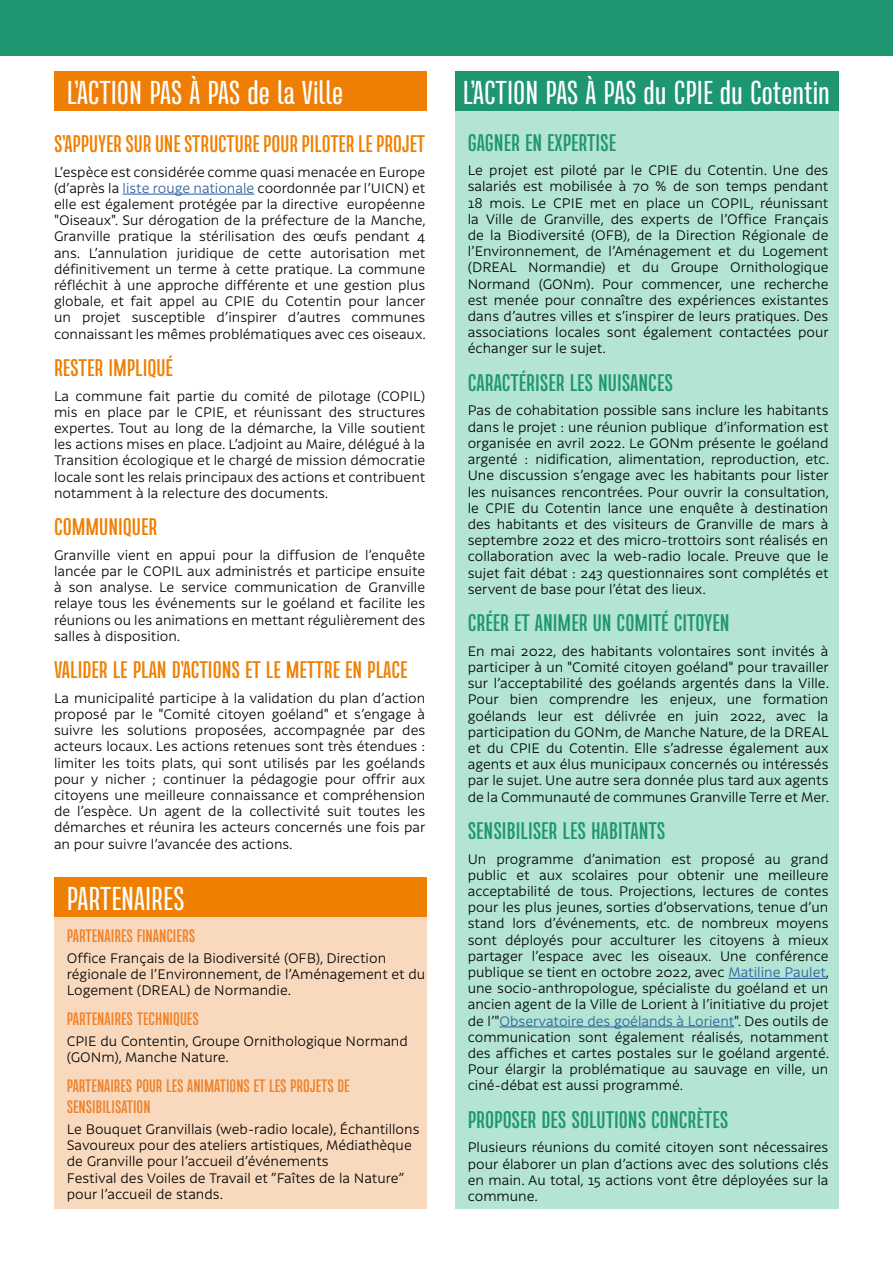
<style>
.page{position:relative;width:893px;height:1263px;background:#fff}
.page>*{position:absolute;margin:0;border:0;box-sizing:border-box;transform-origin:0 0}
.t1{font:33px "Naratif Condensed";color:#fff}
.t2{font:700 24px "Naratif Condensed";color:#1d9671}
.t3{font:700 24px "Naratif Condensed";color:#ee7f00}
.t4{font:700 18px/21.6px "Naratif Condensed";color:#ee8026}
.t5{font:300 13.5px/16.2px "Latina Essential";color:#000;text-align:justify}
.s1{color:#275b9b}
.s2{color:#1e9772}
</style>
<div class="page">
<div style="left:54px;top:915px;width:372px;height:294px;background:#f9d9be"></div>
<hr style="left:123px;top:194px;width:131px;height:1px;background:#275b9b">
<div style="left:0;top:0;width:893px;height:56px;background:#1d9671"></div>
<div style="left:54px;top:71px;width:372px;height:40px;background:#ee7f04"></div>
<div style="left:455px;top:107px;width:384px;height:1102px;background:#b3e4d4"></div>
<div style="left:455px;top:71px;width:384px;height:40px;background:#1d9671"></div>
<hr style="left:728px;top:978px;width:98px;height:1px;background:#275b9b">
<hr style="left:500px;top:1026px;width:234px;height:1px;background:#275b9b">
<div style="left:54px;top:877px;width:372px;height:40px;background:#ee7f00"></div>
<h1 class="t1" style="left:67px;top:74px;width:278px">L’ACTION PAS À PAS de la Ville</h1>
<h1 class="t1" style="left:463px;top:74px;width:369px">L’ACTION PAS À PAS du CPIE du Cotentin</h1>
<h2 class="t2" style="left:468px;top:129px;width:150px">GAGNER EN EXPERTISE</h2>
<p class="t5" style="left:468px;top:162px;width:363px">Le projet est piloté par le CPIE du Cotentin. Une des salariés est mobilisée à 70 % de son temps pendant 18 mois. Le CPIE met en place un COPIL, réunissant la Ville de Granville, des experts de l’Office Français de la Biodiversité (OFB), de la Direction Régionale de l’Environnement, de l’Aménagement et du Logement (DREAL Normandie) et du Groupe Ornithologique Normand (GONm). Pour commencer, une recherche est menée pour connaître des expériences existantes dans d’autres villes et s’inspirer de leurs pratiques. Des associations locales sont également contactées pour échanger sur le sujet.</p>
<h2 class="t2" style="left:468px;top:369px;width:207px">CARACTÉRISER LES NUISANCES</h2>
<p class="t5" style="left:468px;top:403px;width:363px">Pas de cohabitation possible sans inclure les habitants dans le projet : une réunion publique d’information est organisée en avril 2022. Le GONm présente le goéland argenté : nidification, alimentation, reproduction, etc.<br>Une discussion s’engage avec les habitants pour lister les nuisances rencontrées. Pour ouvrir la consultation, le CPIE du Cotentin lance une enquête à destination des habitants et des visiteurs de Granville de mars à septembre 2022 et des micro-trottoirs sont réalisés en collaboration avec la web-radio locale. Preuve que le sujet fait débat : 243 questionnaires sont complétés et servent de base pour l’état des lieux.</p>
<h2 class="t2" style="left:468px;top:609px;width:263px">CRÉER ET ANIMER UN COMITÉ CITOYEN</h2>
<p class="t5" style="left:468px;top:643px;width:363px">En mai 2022, des habitants volontaires sont invités à participer à un "Comité citoyen goéland" pour travailler sur l’acceptabilité des goélands argentés dans la Ville.<br>Pour bien comprendre les enjeux, une formation goélands leur est délivrée en juin 2022, avec la participation du GONm, de Manche Nature, de la DREAL et du CPIE du Cotentin. Elle s’adresse également aux agents et aux élus municipaux concernés ou intéressés par le sujet. Une autre sera donnée plus tard aux agents de la Communauté de communes Granville Terre et Mer.</p>
<h2 class="t2" style="left:468px;top:817px;width:199px">SENSIBILISER LES HABITANTS</h2>
<p class="t5" style="left:468px;top:851px;width:363px">Un programme d’animation est proposé au grand public et aux scolaires pour obtenir une meilleure acceptabilité de tous. Projections, lectures de contes pour les plus jeunes, sorties d’observations, tenue d’un stand lors d’événements, etc. de nombreux moyens sont déployés pour acculturer les citoyens à mieux partager l’espace avec les oiseaux. Une conférence publique se tient en octobre 2022, avec <span class="s1">Matiline Paulet</span>, une socio-anthropologue, spécialiste du goéland et un ancien agent de la Ville de Lorient à l’initiative du projet de l’"<span class="s1">Observatoire des goélands à Lorient</span>". Des outils de communication sont également réalisés, notamment des affiches et cartes postales sur le goéland argenté.<br>Pour élargir la problématique au sauvage en ville, un ciné-débat est aussi programmé.</p>
<h2 class="t2" style="left:468px;top:1106px;width:262px">PROPOSER DES SOLUTIONS <span class="s2">CONCRÈTES</span></h2>
<p class="t5" style="left:468px;top:1139px;width:362px">Plusieurs réunions du comité citoyen sont nécessaires pour élaborer un plan d’actions avec des solutions clés en main. Au total, 15 actions vont être déployées sur la commune.</p>
<h2 class="t3" style="left:54px;top:130px;width:373px">S’APPUYER SUR UNE STRUCTURE POUR PILOTER LE PROJET</h2>
<p class="t5" style="left:54px;top:164px;width:373px">L’espèce est considérée comme quasi menacée en Europe (d’après la <span class="s1">liste rouge nationale</span> coordonnée par l’UICN) et elle est également protégée par la directive européenne "Oiseaux". Sur dérogation de la préfecture de la Manche, Granville pratique la stérilisation des œufs pendant 4 ans. L’annulation juridique de cette autorisation met définitivement un terme à cette pratique. La commune réfléchit à une approche différente et une gestion plus globale, et fait appel au CPIE du Cotentin pour lancer un projet susceptible d’inspirer d’autres communes connaissant les mêmes problématiques avec ces oiseaux.</p>
<h2 class="t3" style="left:54px;top:354px;width:120px">RESTER IMPLIQUÉ</h2>
<p class="t5" style="left:54px;top:388px;width:373px">La commune fait partie du comité de pilotage (COPIL) mis en place par le CPIE, et réunissant des structures expertes. Tout au long de la démarche, la Ville soutient les actions mises en place. L’adjoint au Maire, délégué à la Transition écologique et le chargé de mission démocratie locale sont les relais principaux des actions et contribuent notamment à la relecture des documents.</p>
<h2 class="t3" style="left:54px;top:513px;width:105px">COMMUNIQUER</h2>
<p class="t5" style="left:54px;top:547px;width:373px">Granville vient en appui pour la diffusion de l’enquête lancée par le COPIL aux administrés et participe ensuite à son analyse. Le service communication de Granville relaye tous les événements sur le goéland et facilite les réunions ou les animations en mettant régulièrement des salles à disposition.</p>
<h2 class="t3" style="left:54px;top:656px;width:355px">VALIDER LE PLAN D’ACTIONS ET LE METTRE EN PLACE</h2>
<p class="t5" style="left:54px;top:690px;width:373px">La municipalité participe à la validation du plan d’action proposé par le "Comité citoyen goéland" et s’engage à suivre les solutions proposées, accompagnée par des acteurs locaux. Les actions retenues sont très étendues : limiter les toits plats, qui sont utilisés par les goélands pour y nicher ; continuer la pédagogie pour offrir aux citoyens une meilleure connaissance et compréhension de l’espèce. Un agent de la collectivité suit toutes les démarches et réunira les acteurs concernés une fois par an pour suivre l’avancée des actions.</p>
<h1 class="t1" style="left:67px;top:880px;width:119px">PARTENAIRES</h1>
<h3 class="t4" style="left:67px;top:925px;width:130px">PARTENAIRES FINANCIERS</h3>
<p class="t5" style="left:67px;top:950px;width:360px;text-align:left">Office Français de la Biodiversité (OFB), Direction régionale de l’Environnement, de l’Aménagement et du<br>Logement (DREAL) de Normandie.</p>
<h3 class="t4" style="left:67px;top:1008px;width:133px">PARTENAIRES TECHNIQUES</h3>
<p class="t5" style="left:67px;top:1033px;width:343px">CPIE du Contentin, Groupe Ornithologique Normand (GONm), Manche Nature.</p>
<h3 class="t4" style="left:67px;top:1075px;width:284px">PARTENAIRES POUR LES ANIMATIONS ET LES PROJETS DE<br>SENSIBILISATION</h3>
<p class="t5" style="left:67px;top:1121px;width:354px;text-align:left">Le Bouquet Granvillais (web-radio locale), Échantillons Savoureux pour des ateliers artistiques, Médiathèque de Granville pour l’accueil d’événements<br>Festival des Voiles de Travail et ”Faîtes de la Nature” pour l’accueil de stands.</p>
</div>
